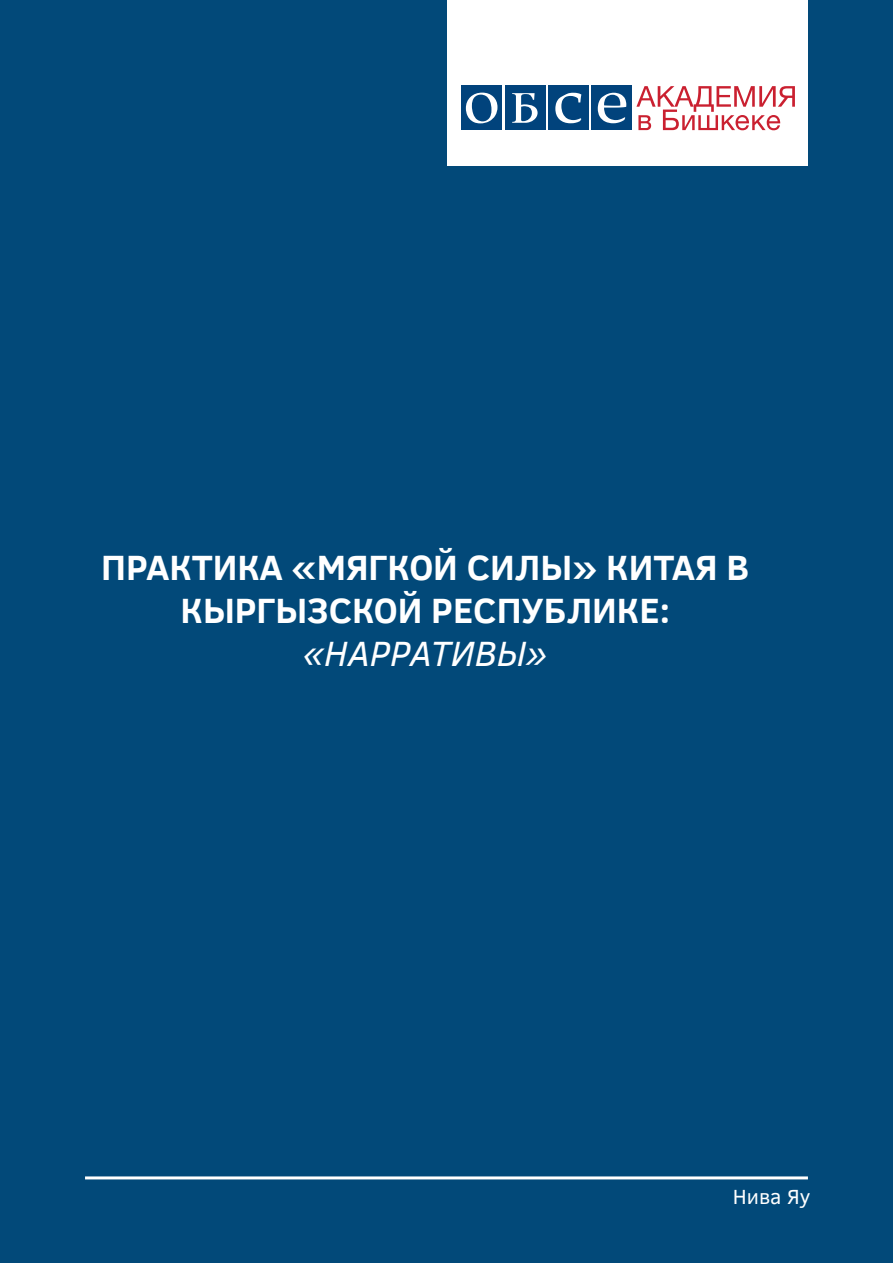
<style>
.page{position:relative;width:893px;height:1263px;background:#024979}
.page>*{position:absolute;margin:0;border:0;box-sizing:border-box;transform-origin:0 0}
.заголовок{font:700 36px/43.2px "Clear Sans";color:#fff;text-align:center}
.заголовок-2{font:italic 36px "Clear Sans";color:#fff}
.подпись{font:21px "Clear Sans";color:#fff}
</style>
<div class="page">
<hr style="left:85px;top:1176px;width:723px;height:3px;background:#fff">
<div style="left:447px;top:0;width:361px;height:166px;background:#fff"></div>
<div style="left:461px;top:86px;width:41px;height:44px;background:#01437c"></div>
<div style="left:505px;top:86px;width:40px;height:44px;background:#01437c"></div>
<div style="left:548px;top:86px;width:41px;height:44px;background:#01437c"></div>
<div style="left:592px;top:86px;width:40px;height:44px;background:#01437c"></div>
<svg style="left:598px;top:93px;width:28px;height:30px"></svg>
<svg style="left:555px;top:93px;width:26px;height:30px"></svg>
<svg style="left:466px;top:93px;width:31px;height:30px"></svg>
<svg style="left:512px;top:93px;width:26px;height:30px"></svg>
<svg style="left:636px;top:86px;width:159px;height:44px"></svg>
<p class="заголовок" style="left:101px;top:544px;width:649px">ПРАКТИКА «МЯГКОЙ СИЛЫ» КИТАЯ В<br>КЫРГЫЗСКОЙ РЕСПУБЛИКЕ:</p>
<p class="заголовок-2" style="left:303px;top:629px;width:246px">«НАРРАТИВЫ»</p>
<p class="подпись" style="left:733px;top:1182px;width:79px">Нива Яу</p>
</div>
